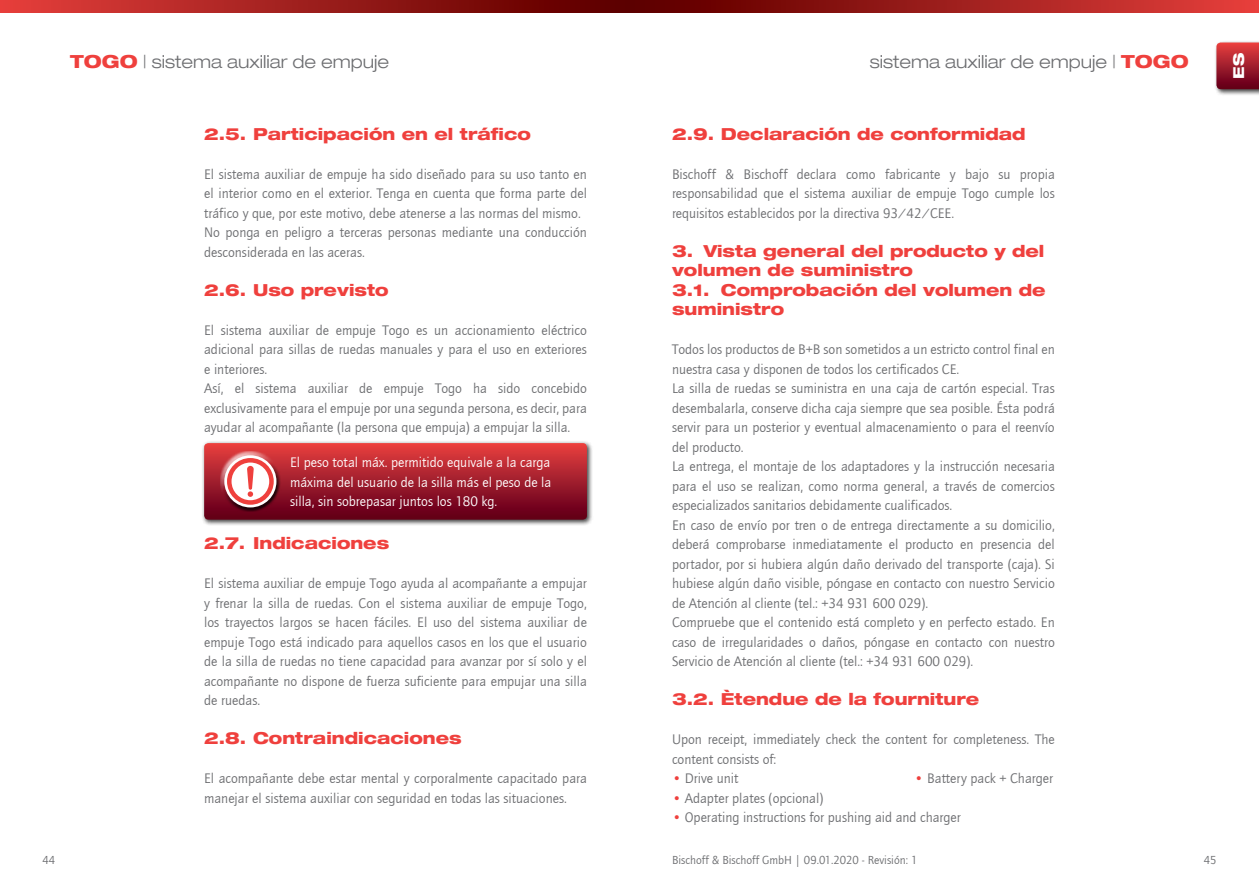
<style>
.page{position:relative;width:1259px;height:893px;background:#fff}
.page>*{position:absolute;margin:0;border:0;box-sizing:border-box;transform-origin:0 0}
.t1{font:300 18px "Helve Neu Lig Ext";color:#6d6e71}
.t2{font:800 16.5px/19.5px "Helve Neu Hea Ext";color:#ef403d}
.t3{font:800 15px "Helve Neu Hea Ext";color:#fff}
.t4{font:14.25px/19.5px "Quay Sans";color:#6d6e71}
.t5{font:14.25px/19.5px "Quay Sans";color:#fff;text-align:justify}
.t6{font:12px "Quay Sans";color:#6d6e71}
.s1{font-family:"Helve Neu Hea Ext";font-weight:800;color:#ef403d}
.s2{color:#ef403d}
</style>
<div class="page">
<svg style="left:0;top:0;width:629px;height:12px;background:#9d1d1b"></svg>
<svg style="left:629px;top:0;width:630px;height:12px;background:#9e1d1b"></svg>
<div style="left:1213px;top:40px;width:46px;height:56px;background:#000;opacity:.75"></div>
<svg style="left:1216px;top:43px;width:43px;height:46px;background:#a31f2e"></svg>
<div style="left:202px;top:440px;width:392px;height:86px;background:#000;opacity:.75"></div>
<svg style="left:204px;top:443px;width:383px;height:77px;background:#a72936"></svg>
<div style="left:227px;top:458px;width:47px;height:47px;border:4px solid #ef403d;border-radius:50%"></div>
<p class="t1" style="left:70px;top:50px;width:320px"><span class="s1">TOGO</span> | sistema auxiliar de empuje</p>
<p class="t1" style="left:870px;top:50px;width:320px">sistema auxiliar de empuje | <span class="s1">TOGO</span></p>
<p class="t3" style="left:1229px;top:79px;width:27px;rotate:-90deg">ES</p>
<p class="t2" style="left:204px;top:123px;width:328px">2.5. Participación en el tráfico</p>
<p class="t4" style="left:204px;top:164px;width:384px">El sistema auxiliar de empuje ha sido diseñado para su uso tanto en el interior como en el exterior. Tenga en cuenta que forma parte del tráfico y que, por este motivo, debe atenerse a las normas del mismo.<br>No ponga en peligro a terceras personas mediante una conducción desconsiderada en las aceras.</p>
<p class="t2" style="left:204px;top:279px;width:186px">2.6. Uso previsto</p>
<p class="t4" style="left:204px;top:320px;width:384px">El sistema auxiliar de empuje Togo es un accionamiento eléctrico adicional para sillas de ruedas manuales y para el uso en exteriores e interiores.<br>Así, el sistema auxiliar de empuje Togo ha sido concebido exclusivamente para el empuje por una segunda persona, es decir, para ayudar al acompañante (la persona que empuja) a empujar la silla.</p>
<p class="t5" style="left:290px;top:453px;width:263px">El peso total máx. permitido equivale a la carga máxima del usuario de la silla más el peso de la silla, sin sobrepasar juntos los 180 kg.</p>
<p class="t2" style="left:204px;top:533px;width:187px">2.7. Indicaciones</p>
<p class="t4" style="left:204px;top:574px;width:384px;text-align:justify">El sistema auxiliar de empuje Togo ayuda al acompañante a empujar y frenar la silla de ruedas. Con el sistema auxiliar de empuje Togo, los trayectos largos se hacen fáciles. El uso del sistema auxiliar de empuje Togo está indicado para aquellos casos en los que el usuario de la silla de ruedas no tiene capacidad para avanzar por sí solo y el acompañante no dispone de fuerza suficiente para empujar una silla de ruedas.</p>
<p class="t2" style="left:204px;top:728px;width:259px">2.8. Contraindicaciones</p>
<p class="t4" style="left:204px;top:769px;width:384px">El acompañante debe estar mental y corporalmente capacitado para manejar el sistema auxiliar con seguridad en todas las situaciones.</p>
<p class="t2" style="left:672px;top:123px;width:355px">2.9. Declaración de conformidad</p>
<p class="t4" style="left:672px;top:164px;width:384px;text-align:justify">Bischoff &amp; Bischoff declara como fabricante y bajo su propia responsabilidad que el sistema auxiliar de empuje Togo cumple los requisitos establecidos por la directiva 93/42/CEE.</p>
<p class="t2" style="left:672px;top:240px;width:375px">3. Vista general del producto y del volumen de suministro<br>3.1. Comprobación del volumen de suministro</p>
<p class="t4" style="left:672px;top:340px;width:384px">Todos los productos de B+B son sometidos a un estricto control final en nuestra casa y disponen de todos los certificados CE.<br>La silla de ruedas se suministra en una caja de cartón especial. Tras desembalarla, conserve dicha caja siempre que sea posible. Ésta podrá servir para un posterior y eventual almacenamiento o para el reenvío del producto.<br>La entrega, el montaje de los adaptadores y la instrucción necesaria para el uso se realizan, como norma general, a través de comercios especializados sanitarios debidamente cualificados.<br>En caso de envío por tren o de entrega directamente a su domicilio, deberá comprobarse inmediatamente el producto en presencia del portador, por si hubiera algún daño derivado del transporte (caja). Si hubiese algún daño visible, póngase en contacto con nuestro Servicio de Atención al cliente (tel.: +34 931 600 029).<br>Compruebe que el contenido está completo y en perfecto estado. En caso de irregularidades o daños, póngase en contacto con nuestro Servicio de Atención al cliente (tel.: +34 931 600 029).</p>
<p class="t2" style="left:672px;top:689px;width:309px">3.2. Ètendue de la fourniture</p>
<p class="t4" style="left:672px;top:730px;width:384px">Upon receipt, immediately check the content for completeness. The content consists of:</p>
<p class="t4" style="left:672px;top:769px;width:68px"><span class="s2">•</span> Drive unit</p>
<p class="t4" style="left:914px;top:769px;width:140px"><span class="s2">•</span> Battery pack + Charger</p>
<p class="t4" style="left:672px;top:788px;width:153px"><span class="s2">•</span> Adapter plates (opcional)</p>
<p class="t4" style="left:672px;top:808px;width:290px"><span class="s2">•</span> Operating instructions for pushing aid and charger</p>
<p class="t6" style="left:672px;top:853px;width:247px">Bischoff &amp; Bischoff GmbH | 09.01.2020 - Revisión: 1</p>
<p class="t6" style="left:43px;top:853px;width:14px">44</p>
<p class="t6" style="left:1203px;top:853px;width:14px">45</p>
</div>
